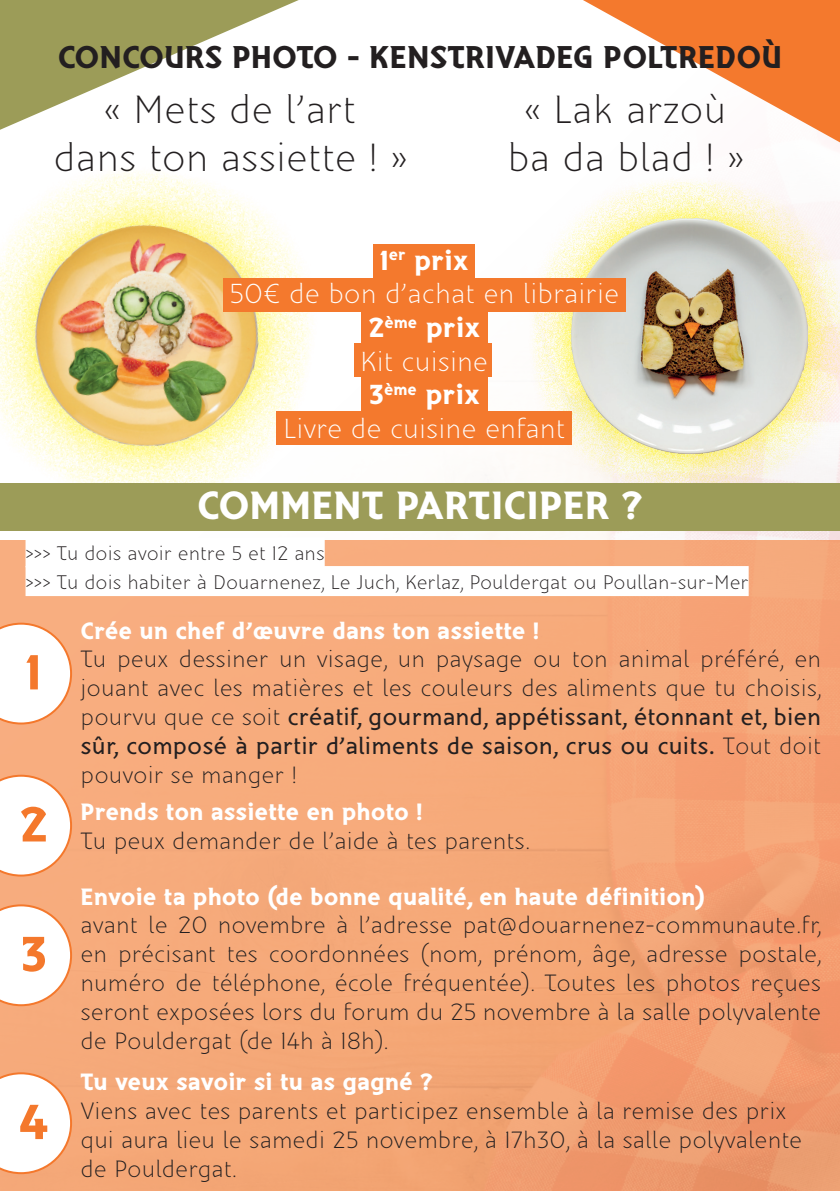
<style>
.page{position:relative;width:840px;height:1191px;background:#fff}
.page>*{position:absolute;margin:0;border:0;box-sizing:border-box;transform-origin:0 0}
.t1{font:50px "Brito Tri Du";color:#f4782c}
.t2{font:40px "Brito Tri Fin";color:#231f20}
.t3{font:40px "Brito Tri Du";color:#fff}
.t4{font:32px "Brito Tri Du";color:#231f20}
.t5{font:28px "Brito Tri Fin";color:#fff}
.t6{font:28px "Brito Tri Du";color:#fff}
.t7{font:24px/28.8px "Brito Tri Fin";color:#231f20;text-align:justify}
.t8{font:24px "Brito Tri Du";color:#fff}
.t9{font:20px "Brito Tri Fin";color:#231f20}
.s1{font-family:"Brito Tri"}
</style>
<div class="page">
<svg style="left:0;top:0;width:298px;height:130px"></svg>
<svg style="left:583px;top:0;width:256px;height:142px"></svg>
<svg style="left:0;top:171px;width:346px;height:360px"></svg>
<img style="left:17px;top:207px;width:259px;height:258px">
<svg style="left:528px;top:180px;width:311px;height:303px"></svg>
<img style="left:571px;top:219px;width:236px;height:235px">
<svg style="left:827px;top:263px;width:12px;height:277px"></svg>
<div style="left:0;top:483px;width:839px;height:47px;background:#9c9c58"></div>
<div style="left:0;top:540px;width:839px;height:651px;background:linear-gradient(to right,#f7ae7e,#f3a072)"></div>
<div style="left:26px;top:537px;width:298px;height:30px;background:#fff"></div>
<div style="left:26px;top:566px;width:722px;height:30px;background:#fff"></div>
<svg style="left:0;top:622px;width:72px;height:102px"></svg>
<svg style="left:0;top:774px;width:72px;height:102px"></svg>
<svg style="left:0;top:904px;width:72px;height:102px"></svg>
<svg style="left:0;top:1072px;width:72px;height:102px"></svg>
<div style="left:372px;top:244px;width:102px;height:34px;background:#f4792d"></div>
<div style="left:223px;top:278px;width:402px;height:33px;background:#f4792d"></div>
<div style="left:360px;top:310px;width:127px;height:34px;background:#f4792d"></div>
<div style="left:360px;top:376px;width:127px;height:35px;background:#f4792d"></div>
<div style="left:276px;top:411px;width:295px;height:33px;background:#f4792d"></div>
<div style="left:354px;top:343px;width:137px;height:34px;background:#f4792d"></div>
<p class="t4" style="left:58px;top:38px;width:725px">CONCOURS PHOTO - KENSTRIVADEG POLTREDOÙ</p>
<p class="t2" style="left:104px;top:87px;width:253px">« Mets de l’art</p>
<p class="t2" style="left:54px;top:135px;width:355px">dans ton assiette ! »</p>
<p class="t2" style="left:523px;top:87px;width:204px">« Lak arzoù</p>
<p class="t2" style="left:507px;top:135px;width:238px">ba da blad ! »</p>
<p class="t6" style="left:380px;top:243px;width:90px">1<sup>er</sup> prix</p>
<p class="t5" style="left:229px;top:278px;width:391px">50€ de bon d’achat en librairie</p>
<p class="t6" style="left:368px;top:310px;width:113px">2<sup>ème</sup> prix</p>
<p class="t5" style="left:360px;top:345px;width:129px">Kit cuisine</p>
<p class="t6" style="left:368px;top:377px;width:112px">3<sup>ème</sup> prix</p>
<p class="t5" style="left:283px;top:412px;width:283px">Livre de cuisine enfant</p>
<p class="t3" style="left:197px;top:480px;width:447px">COMMENT PARTICIPER ?</p>
<p class="t9" style="left:26px;top:542px;width:300px">&gt;&gt;&gt; Tu dois avoir entre 5 et 12 ans</p>
<p class="t9" style="left:26px;top:571px;width:724px">&gt;&gt;&gt; Tu dois habiter à Douarnenez, Le Juch, Kerlaz, Pouldergat ou Poullan-sur-Mer</p>
<p class="t1" style="left:26px;top:641px;width:17px">1</p>
<p class="t1" style="left:19px;top:793px;width:30px">2</p>
<p class="t1" style="left:20px;top:923px;width:29px">3</p>
<p class="t1" style="left:18px;top:1091px;width:32px">4</p>
<p class="t8" style="left:81px;top:615px;width:460px">Crée un chef d’œuvre dans ton assiette !</p>
<p class="t7" style="left:81px;top:645px;width:742px">Tu peux dessiner un visage, un paysage ou ton animal préféré, en jouant avec les matières et les couleurs des aliments que tu choisis, pourvu que ce soit <span class="s1">créatif, gourmand, appétissant, étonnant et, bien sûr, composé à partir d’aliments de saison, crus ou cuits.</span> Tout doit pouvoir se manger !</p>
<p class="t8" style="left:81px;top:797px;width:343px">Prends ton assiette en photo !</p>
<p class="t7" style="left:81px;top:827px;width:451px">Tu peux demander de l’aide à tes parents.</p>
<p class="t8" style="left:81px;top:881px;width:626px">Envoie ta photo (de bonne qualité, en haute définition)</p>
<p class="t7" style="left:81px;top:911px;width:742px">avant le 20 novembre à l’adresse pat@douarnenez-communaute.fr, en précisant tes coordonnées (nom, prénom, âge, adresse postale, numéro de téléphone, école fréquentée). Toutes les photos reçues seront exposées lors du forum du 25 novembre à la salle polyvalente de Pouldergat (de 14h à 18h).</p>
<p class="t8" style="left:81px;top:1067px;width:354px">Tu veux savoir si tu as gagné ?</p>
<p class="t7" style="left:81px;top:1097px;width:722px;text-align:left">Viens avec tes parents et participez ensemble à la remise des prix qui aura lieu le samedi 25 novembre, à 17h30, à la salle polyvalente de Pouldergat.</p>
</div>
